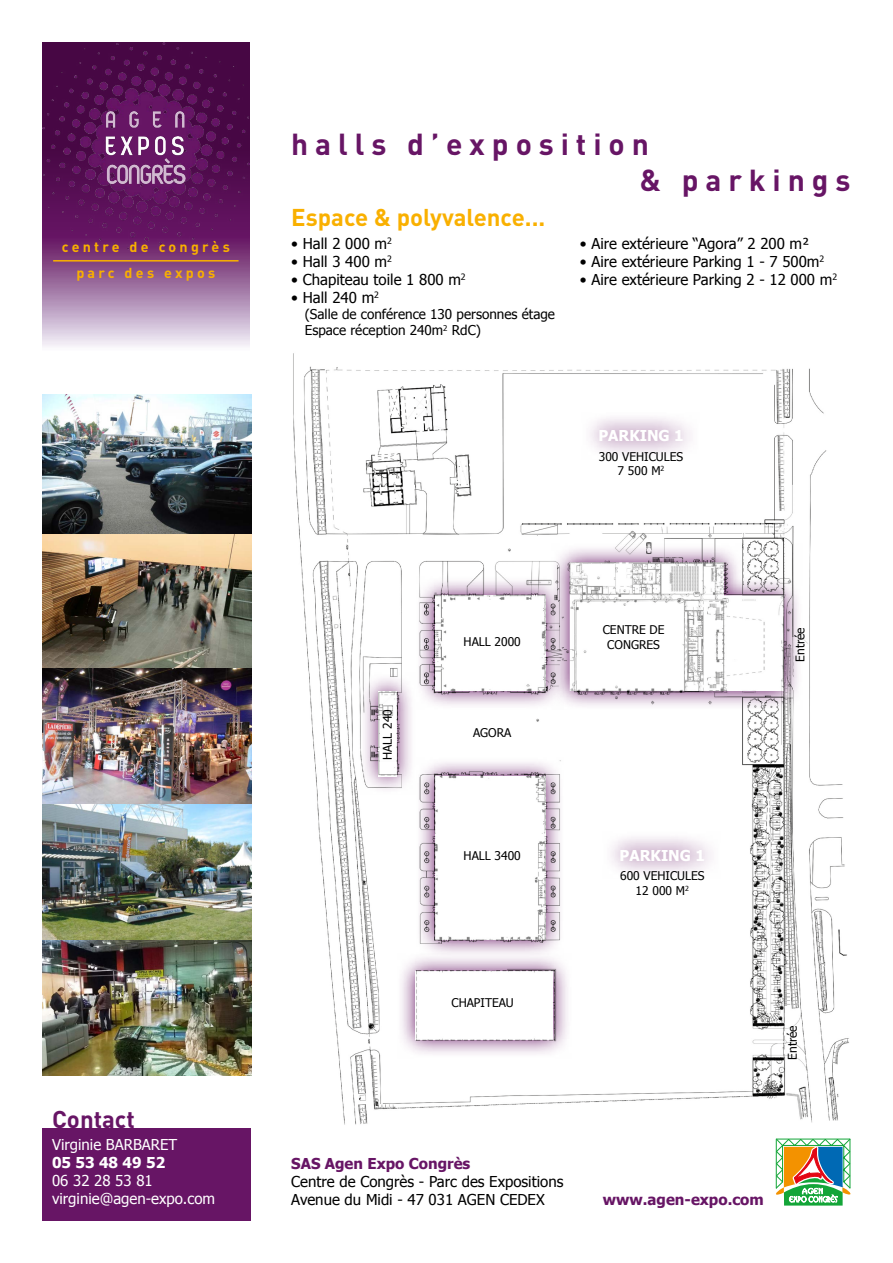
<style>
.page{position:relative;width:893px;height:1263px;background:#fff}
.page>*{position:absolute;margin:0;border:0;box-sizing:border-box;transform-origin:0 0}
.t1{font:700 30px/36px "DIN Pro";letter-spacing:.23em;color:#671565}
.t2{font:700 24px "DIN Pro";color:#f9b000}
.t3{font:700 24px "DIN Pro";color:#671565}
.t4{font:15px/18px "Tahoma";color:#000}
.t5{font:15px/18px "Tahoma";color:#fff}
.t6{font:700 15px "Tahoma";color:#671565}
.t7{font:700 15px "Tahoma";color:#fff}
.t8{font:700 14.25px/25.5px "DIN Pro";letter-spacing:.23em;color:#f9b000;text-align:center}
.t9{font:13.5px/16.2px "Tahoma";color:#000}
.t10{font:12px/14.4px "Tahoma";color:#000;text-align:center}
</style>
<div class="page">
<img style="left:293px;top:353px;width:556px;height:772px">
<svg style="left:43px;top:249px;width:206px;height:98px;background:#b08cb3"></svg>
<div style="left:43px;top:1128px;width:208px;height:92px;background:#671565"></div>
<img style="left:43px;top:43px;width:206px;height:206px">
<img style="left:102px;top:102px;width:88px;height:88px">
<hr style="left:850px;top:1139px;width:1px;height:49px;background:#13a538">
<svg style="left:776px;top:1139px;width:74px;height:66px"></svg>
<img style="left:43px;top:939px;width:208px;height:137px">
<img style="left:43px;top:803px;width:208px;height:136px">
<img style="left:43px;top:667px;width:208px;height:136px">
<img style="left:43px;top:533px;width:208px;height:134px">
<img style="left:43px;top:394px;width:208px;height:139px">
<hr style="left:53px;top:260px;width:186px;height:2px;background:#f9b000">
<svg style="left:551px;top:543px;width:251px;height:167px"></svg>
<svg style="left:416px;top:576px;width:148px;height:134px"></svg>
<svg style="left:360px;top:673px;width:55px;height:122px"></svg>
<svg style="left:416px;top:757px;width:148px;height:196px"></svg>
<svg style="left:397px;top:953px;width:174px;height:105px"></svg>
<svg style="left:570px;top:562px;width:213px;height:129px"></svg>
<div style="left:435px;top:595px;width:110px;height:96px;background:#fff"></div>
<svg style="left:378px;top:691px;width:18px;height:85px"></svg>
<div style="left:435px;top:776px;width:110px;height:164px;background:#fff"></div>
<div style="left:416px;top:972px;width:137px;height:68px;background:#fff"></div>
<svg style="left:581px;top:412px;width:119px;height:48px"></svg>
<svg style="left:603px;top:831px;width:118px;height:48px"></svg>
<p class="t8" style="left:62px;top:234px;width:170px">centre de congrès parc des expos</p>
<h2 class="t3" style="left:52px;top:1103px;width:84px">Contact</h2>
<p class="t5" style="left:52px;top:1134px;width:127px">Virginie BARBARET</p>
<p class="t7" style="left:52px;top:1152px;width:115px">05 53 48 49 52</p>
<p class="t5" style="left:52px;top:1170px;width:164px">06 32 28 53 81 virginie@agen-expo.com</p>
<h1 class="t1" style="left:639px;top:125px;width:213px;text-indent:-348px">halls d’exposition<br>&amp; parkings</h1>
<h2 class="t2" style="left:291px;top:201px;width:256px">Espace &amp; polyvalence...</h2>
<p class="t4" style="left:291px;top:234px;width:102px">• Hall 2 000 m<sup>2</sup></p>
<p class="t4" style="left:291px;top:252px;width:102px">• Hall 3 400 m<sup>2</sup></p>
<p class="t4" style="left:291px;top:270px;width:176px">• Chapiteau toile 1 800 m<sup>2</sup></p>
<p class="t4" style="left:291px;top:288px;width:89px">• Hall 240 m<sup>2</sup></p>
<p class="t9" style="left:305px;top:306px;width:252px">(Salle de conférence 130 personnes étage<br>Espace réception 240m<sup>2</sup> RdC)</p>
<p class="t4" style="left:580px;top:234px;width:231px">• Aire extérieure “Agora” 2 200 m²</p>
<p class="t4" style="left:580px;top:252px;width:246px">• Aire extérieure Parking 1 - 7 500m<sup>2</sup></p>
<p class="t4" style="left:580px;top:270px;width:259px">• Aire extérieure Parking 2 - 12 000 m<sup>2</sup></p>
<p class="t7" style="left:598px;top:425px;width:87px">PARKING 1</p>
<p class="t10" style="left:599px;top:449px;width:86px">300 VEHICULES<br>7 500 M<sup>2</sup></p>
<p class="t10" style="left:380px;top:760px;width:52px;rotate:-90deg">HALL 240</p>
<p class="t10" style="left:464px;top:634px;width:59px">HALL 2000</p>
<p class="t10" style="left:473px;top:725px;width:40px">AGORA</p>
<p class="t10" style="left:464px;top:847px;width:59px">HALL 3400</p>
<p class="t10" style="left:603px;top:622px;width:63px">CENTRE DE<br>CONGRES</p>
<p class="t7" style="left:620px;top:845px;width:87px">PARKING 1</p>
<p class="t10" style="left:620px;top:868px;width:86px">600 VEHICULES<br>12 000 M<sup>2</sup></p>
<p class="t10" style="left:792px;top:661px;width:36px;rotate:-90deg">Entrée</p>
<p class="t10" style="left:451px;top:995px;width:64px">CHAPITEAU</p>
<p class="t6" style="left:291px;top:1153px;width:181px">SAS Agen Expo Congrès</p>
<p class="t4" style="left:291px;top:1172px;width:274px">Centre de Congrès - Parc des Expositions<br>Avenue du Midi - 47 031 AGEN CEDEX</p>
<p class="t10" style="left:785px;top:1059px;width:36px;rotate:-90deg">Entrée</p>
<p class="t6" style="left:603px;top:1189px;width:162px">www.agen-expo.com</p>
</div>
